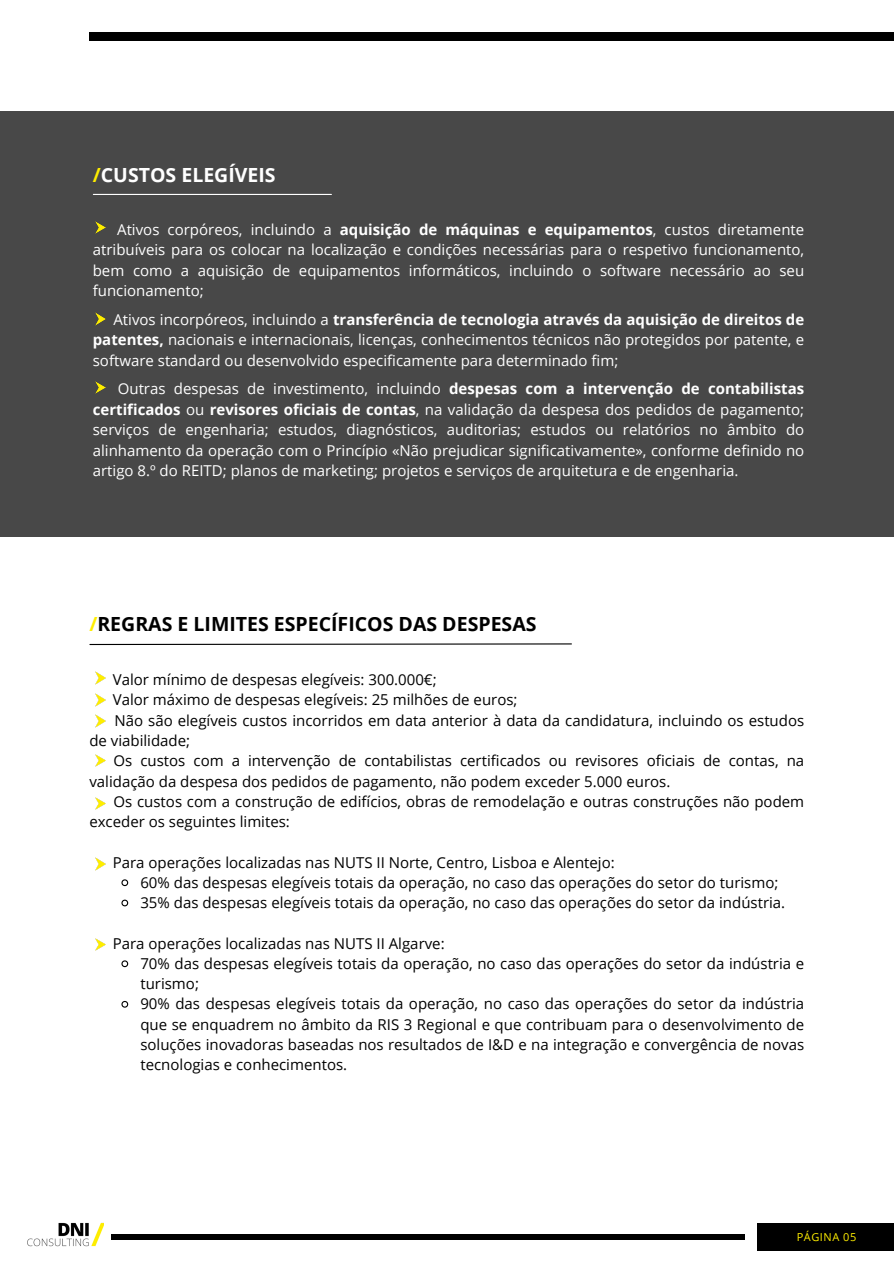
<style>
.page{position:relative;width:894px;height:1264px;background:#fff}
.page>*{position:absolute;margin:0;border:0;box-sizing:border-box;transform-origin:0 0}
.t1{font:700 19.5px "Open Sans";color:#000}
.t2{font:700 19.5px "Open Sans";color:#fff}
.t3{font:15px/20.2px "Open Sans";color:#000}
.t4{font:15px/20.5px "Open Sans";color:#fff;text-align:justify}
.t5{font:10.95px "Open Sans";letter-spacing:.05em;color:#feed00}
.s1{color:#feed00}
.s2{font-weight:700}
</style>
<div class="page">
<div style="left:89px;top:33px;width:804px;height:8px;background:#000"></div>
<div style="left:756px;top:1223px;width:137px;height:27px;background:#000"></div>
<div style="left:111px;top:1234px;width:633px;height:5px;background:#000"></div>
<img style="left:27px;top:1222px;width:76px;height:25px">
<div style="left:0;top:111px;width:893px;height:425px;background:#484848"></div>
<img style="left:95px;top:221px;width:11px;height:13px">
<img style="left:95px;top:312px;width:11px;height:14px">
<hr style="left:93px;top:194px;width:238px;height:1px;background:#fff">
<img style="left:95px;top:381px;width:11px;height:13px">
<svg style="left:121px;top:879px;width:8px;height:8px"></svg>
<svg style="left:121px;top:899px;width:8px;height:8px"></svg>
<svg style="left:121px;top:960px;width:8px;height:8px"></svg>
<svg style="left:121px;top:1000px;width:8px;height:8px"></svg>
<svg style="left:89px;top:643px;width:483px;height:2px"></svg>
<img style="left:95px;top:671px;width:11px;height:14px">
<img style="left:95px;top:693px;width:11px;height:14px">
<img style="left:95px;top:714px;width:11px;height:14px">
<img style="left:95px;top:754px;width:11px;height:13px">
<img style="left:95px;top:797px;width:11px;height:13px">
<img style="left:95px;top:857px;width:11px;height:14px">
<img style="left:95px;top:938px;width:11px;height:13px">
<p class="t2" style="left:93px;top:161px;width:184px"><span class="s1">/</span>CUSTOS ELEGÍVEIS</p>
<h2 class="t4" style="left:93px;top:219px;width:712px;text-indent:24px">Ativos corpóreos, incluindo a <span class="s2">aquisição de máquinas e equipamentos</span>, custos diretamente atribuíveis para os colocar na localização e condições necessárias para o respetivo funcionamento, bem como a aquisição de equipamentos informáticos, incluindo o software necessário ao seu funcionamento;</h2>
<h2 class="t4" style="left:93px;top:309px;width:712px;text-indent:21px">Ativos incorpóreos, incluindo a <span class="s2">transferência de tecnologia através da aquisição de direitos de patentes,</span> nacionais e internacionais, licenças, conhecimentos técnicos não protegidos por patente, e software standard ou desenvolvido especificamente para determinado fim;</h2>
<h2 class="t4" style="left:93px;top:378px;width:712px;text-indent:25px">Outras despesas de investimento, incluindo <span class="s2">despesas com a intervenção de contabilistas certificados</span> ou <span class="s2">revisores oficiais de contas</span>, na validação da despesa dos pedidos de pagamento; serviços de engenharia; estudos, diagnósticos, auditorias; estudos ou relatórios no âmbito do alinhamento da operação com o Princípio «Não prejudicar significativamente», conforme definido no artigo 8.º do REITD; planos de marketing; projetos e serviços de arquitetura e de engenharia.</h2>
<p class="t1" style="left:89px;top:610px;width:448px"><span class="s1">/</span>REGRAS E LIMITES ESPECÍFICOS DAS DESPESAS</p>
<h2 class="t3" style="left:113px;top:669px;width:325px">Valor mínimo de despesas elegíveis: 300.000€;</h2>
<h2 class="t3" style="left:113px;top:689px;width:406px">Valor máximo de despesas elegíveis: 25 milhões de euros;</h2>
<h2 class="t3" style="left:114px;top:709px;width:691px">Não são elegíveis custos incorridos em data anterior à data da candidatura, incluindo os estudos</h2>
<h2 class="t3" style="left:89px;top:730px;width:102px">de viabilidade;</h2>
<h2 class="t3" style="left:113px;top:750px;width:692px">Os custos com a intervenção de contabilistas certificados ou revisores oficiais de contas, na</h2>
<h2 class="t3" style="left:89px;top:770px;width:582px">validação da despesa dos pedidos de pagamento, não podem exceder 5.000 euros.</h2>
<h2 class="t3" style="left:113px;top:790px;width:692px">Os custos com a construção de edifícios, obras de remodelação e outras construções não podem</h2>
<h2 class="t3" style="left:89px;top:811px;width:202px">exceder os seguintes limites:</h2>
<h2 class="t3" style="left:113px;top:851px;width:503px">Para operações localizadas nas NUTS II Norte, Centro, Lisboa e Alentejo:</h2>
<p class="t3" style="left:140px;top:871px;width:639px">60% das despesas elegíveis totais da operação, no caso das operações do setor do turismo;</p>
<p class="t3" style="left:140px;top:892px;width:646px">35% das despesas elegíveis totais da operação, no caso das operações do setor da indústria.</p>
<h2 class="t3" style="left:113px;top:932px;width:333px">Para operações localizadas nas NUTS II Algarve:</h2>
<p class="t3" style="left:140px;top:952px;width:665px">70% das despesas elegíveis totais da operação, no caso das operações do setor da indústria e turismo;</p>
<p class="t3" style="left:140px;top:993px;width:665px;text-align:justify">90% das despesas elegíveis totais da operação, no caso das operações do setor da indústria que se enquadrem no âmbito da RIS 3 Regional e que contribuam para o desenvolvimento de soluções inovadoras baseadas nos resultados de I&amp;D e na integração e convergência de novas tecnologias e conhecimentos.</p>
<p class="t5" style="left:796px;top:1228px;width:61px">PÁGINA 05</p>
</div>
